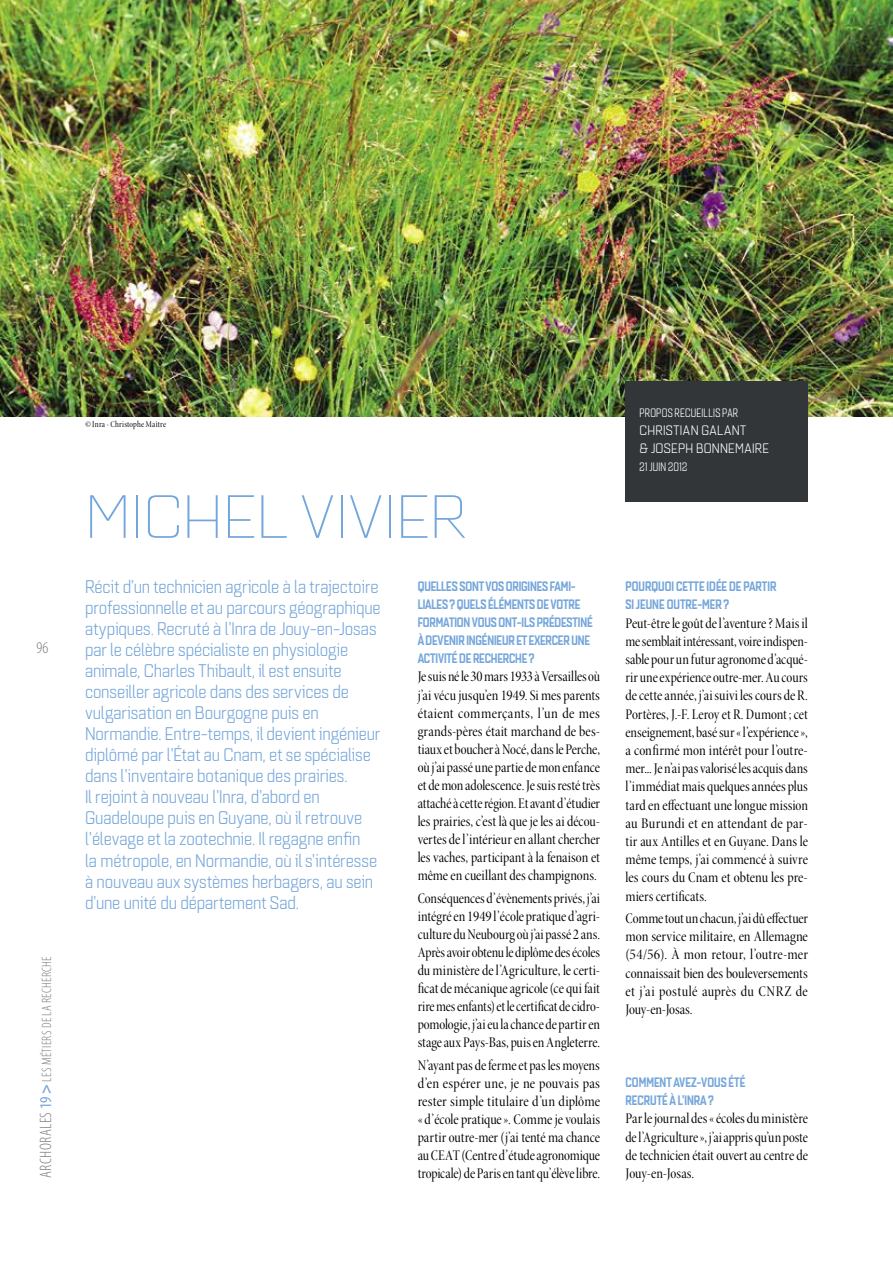
<style>
.page{position:relative;width:893px;height:1263px;background:#fff}
.page>*{position:absolute;margin:0;border:0;box-sizing:border-box;transform-origin:0 0}
.t1{font:300 expanded 60px "Quarca";color:#75a6db}
.t2{font:18px/21px "Quarca Nor Boo";letter-spacing:-.005em;color:#75a6db}
.t3{font:300 condensed 16.5px "Myriad Pro";letter-spacing:.02em;color:#7c7c7c}
.t4{font:15px/18px "Minion Pro Cn Disp";color:#000;text-align:justify}
.t5{font:13.5px/18.1px "Quarca Con Med";letter-spacing:-.01em;color:#75a6db}
.t6{font:13.5px/18px "Quarca Nor Boo";letter-spacing:.03em;color:#fff}
.t7{font:300 condensed 13.5px "Myriad Pro";letter-spacing:.02em;color:#7c7c7c}
.t8{font:12px "Quarca Con Boo";letter-spacing:.025em;color:#fff}
.t9{font:9px "Minion Pro Cn Disp";letter-spacing:.02em;color:#000}
.s1{font-weight:400;font-size:16.5px;color:#75a6db}
.s2{font-weight:700;font-size:16.5px;color:#75a6db}
</style>
<div class="page">
<img style="left:0;top:0;width:893px;height:417px">
<div style="left:626px;top:381px;width:182px;height:121px;background:#333639"></div>
<p class="t3" style="left:37px;top:639px;width:13px">96</p>
<p class="t7" style="left:40px;top:1109px;width:155px;rotate:-90deg"><span class="s1">19</span> <span class="s2">&gt;</span> LES MÉTIERS DE LA RECHERCHE</p>
<p class="t3" style="left:37px;top:1178px;width:67px;rotate:-90deg">ARCHORALES</p>
<p class="t9" style="left:85px;top:418px;width:83px">©Inra - Christophe Maître</p>
<h1 class="t1" style="left:85px;top:482px;width:383px">MICHEL VIVIER</h1>
<p class="t2" style="left:85px;top:577px;width:297px">Récit d’un technicien agricole à la trajectoire professionnelle et au parcours géographique atypiques. Recruté à l’Inra de Jouy-en-Josas par le célèbre spécialiste en physiologie animale, Charles Thibault, il est ensuite conseiller agricole dans des services de vulgarisation en Bourgogne puis en Normandie. Entre-temps, il devient ingénieur diplômé par l’État au Cnam, et se spécialise dans l’inventaire botanique des prairies.<br>Il rejoint à nouveau l’Inra, d’abord en Guadeloupe puis en Guyane, où il retrouve l’élevage et la zootechnie. Il regagne enfin<br>la métropole, en Normandie, où il s’intéresse à nouveau aux systèmes herbagers, au sein d’une unité du département Sad.</p>
<p class="t5" style="left:418px;top:577px;width:177px">QUELLES SONT VOS ORIGINES FAMI-<br>LIALES? QUELS ÉLÉMENTS DE VOTRE<br>FORMATION VOUS ONT-ILS PRÉDESTINÉ<br>À DEVENIR INGÉNIEUR ET EXERCER UNE<br>ACTIVITÉ DE RECHERCHE ?</p>
<p class="t4" style="left:418px;top:668px;width:184px">Je suis né le 30 mars 1933 à Versailles où j’ai vécu jusqu’en 1949. Si mes parents étaient commerçants, l’un de mes grands-pères était marchand de bes&shy;tiaux et boucher à Nocé, dans le Perche, où j’ai passé une partie de mon enfance et de mon adolescence. Je suis resté très attaché à cette région. Et avant d’étudier les prairies, c’est là que je les ai décou&shy;vertes de l’intérieur en allant chercher les vaches, participant à la fenaison et même en cueillant des champignons.</p>
<p class="t4" style="left:418px;top:889px;width:184px">Conséquences d’évènements privés, j’ai intégré en 1949 l’école pratique d’agri&shy;culture du Neubourg où j’ai passé 2 ans.<br>Après avoir obtenu le diplôme des écoles du ministère de l’Agriculture, le certi&shy;ficat de mécanique agricole (ce qui fait rire mes enfants) et le certificat de cidro&shy;pomologie, j’ai eu la chance de partir en stage aux Pays-Bas, puis en Angleterre.</p>
<p class="t4" style="left:418px;top:1056px;width:184px">N’ayant pas de ferme et pas les moyens d’en espérer une, je ne pouvais pas rester simple titulaire d’un diplôme « d’école pratique». Comme je voulais partir outre-mer (j’ai tenté ma chance au CEAT (Centre d’étude agronomique tropicale) de Paris en tant qu’élève libre.</p>
<p class="t8" style="left:640px;top:406px;width:100px">PROPOS RECUEILLIS PAR</p>
<p class="t6" style="left:640px;top:422px;width:131px">CHRISTIAN GALANT<br>&amp; JOSEPH BONNEMAIRE</p>
<p class="t8" style="left:640px;top:460px;width:49px">21 JUIN 2012</p>
<p class="t5" style="left:626px;top:577px;width:152px">POURQUOI CETTE IDÉE DE PARTIR<br>SI JEUNE OUTRE-MER ?</p>
<p class="t4" style="left:626px;top:614px;width:184px">Peut-être le goût de l’aventure? Mais il me semblait intéressant, voire indispen&shy;sable pour un futur agronome d’acqué&shy;rir une expérience outre-mer. Au cours de cette année, j’ai suivi les cours de R.<br>Portères, J.-F. Leroy et R. Dumont ; cet enseignement, basé sur «l’expérience», a confirmé mon intérêt pour l’outre&shy;mer... Je n’ai pas valorisé les acquis dans l’immédiat mais quelques années plus tard en effectuant une longue mission au Burundi et en attendant de par&shy;tir aux Antilles et en Guyane. Dans le même temps, j’ai commencé à suivre les cours du Cnam et obtenu les pre&shy;miers certificats.</p>
<p class="t4" style="left:626px;top:909px;width:184px">Comme tout un chacun, j’ai dû effectuer mon service militaire, en Allemagne (54/56). À mon retour, l’outre-mer connaissait bien des bouleversements et j’ai postulé auprès du CNRZ de Jouy-en-Josas.</p>
<p class="t5" style="left:626px;top:1073px;width:121px">COMMENT AVEZ-VOUS ÉTÉ<br>RECRUTÉ À L’INRA?</p>
<p class="t4" style="left:626px;top:1110px;width:184px">Par le journal des «écoles du ministère de l’Agriculture», j’ai appris qu’un poste de technicien était ouvert au centre de</p>
<p class="t4" style="left:626px;top:1164px;width:70px">Jouy-en-Josas.</p>
</div>
